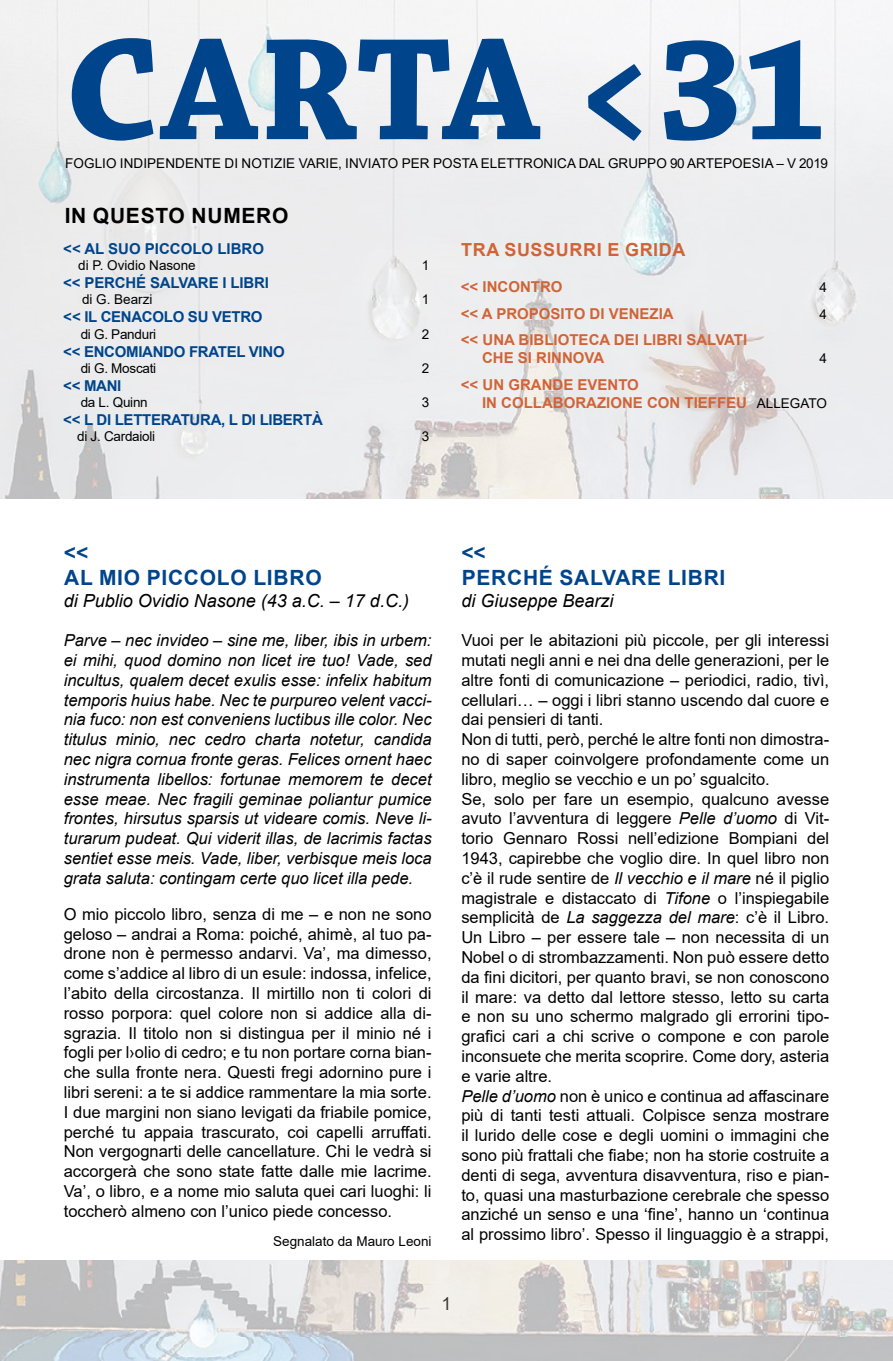
<style>
.page{position:relative;width:893px;height:1361px;background:#fff}
.page>*{position:absolute;margin:0;border:0;box-sizing:border-box;transform-origin:0 0}
.t1{font:700 153px "Chaparral Pro";color:#00458b}
.t2{font:700 21px/25.2px "Arial";letter-spacing:.035em;color:#00458b}
.t3{font:700 21px "Arial";letter-spacing:.035em;color:#000}
.t4{font:italic 18px "Arial";color:#000}
.t5{font:700 18px "Arial";letter-spacing:.035em;color:#d06437}
.t6{font:18px "Arial";color:#000}
.t7{font:16.5px/19.8px "Arial";color:#000;text-align:justify}
.t8{font:italic 16.5px/19.8px "Arial";color:#000;text-align:justify}
.t9{font:700 15px/18px "Arial";color:#d06437}
.t10{font:700 15px "Arial";letter-spacing:-.02em;color:#00458b}
.t11{font:700 15px "Arial";color:#00458b}
.t12{font:13.5px "Arial";color:#000}
.t13{font:13.5px "Arial";letter-spacing:-.02em;color:#000}
.s1{font-weight:400;font-size:13.5px;color:#000}
.s2{font-style:normal}
.s3{font-style:italic}
</style>
<div class="page">
<img style="left:0;top:0;width:893px;height:498px">
<img style="left:0;top:1260px;width:893px;height:101px">
<h1 class="t1" style="left:65px;top:1px;width:764px">CARTA &lt;31</h1>
<p class="t12" style="left:65px;top:156px;width:764px">FOGLIO INDIPENDENTE DI NOTIZIE VARIE, INVIATO PER POSTA ELETTRONICA DAL GRUPPO 90 ARTEPOESIA – V 2019</p>
<p class="t3" style="left:65px;top:204px;width:225px">IN QUESTO NUMERO</p>
<p class="t11" style="left:63px;top:240px;width:202px">&lt;&lt; AL SUO PICCOLO LIBRO</p>
<p class="t12" style="left:78px;top:258px;width:119px">di P. Ovidio Nasone</p>
<p class="t12" style="left:422px;top:258px;width:9px">1</p>
<p class="t10" style="left:63px;top:274px;width:207px">&lt;&lt; PERCHÉ SALVARE I LIBRI</p>
<p class="t12" style="left:82px;top:292px;width:72px">di G. Bearzi</p>
<p class="t12" style="left:422px;top:292px;width:9px">1</p>
<p class="t10" style="left:63px;top:309px;width:201px">&lt;&lt; IL CENACOLO SU VETRO</p>
<p class="t13" style="left:81px;top:326px;width:77px">di G. Panduri</p>
<p class="t12" style="left:422px;top:326px;width:9px">2</p>
<p class="t10" style="left:63px;top:343px;width:223px">&lt;&lt; ENCOMIANDO FRATEL VINO</p>
<p class="t13" style="left:81px;top:360px;width:77px">di G. Moscati</p>
<p class="t12" style="left:422px;top:360px;width:9px">2</p>
<p class="t10" style="left:63px;top:377px;width:60px">&lt;&lt; MANI</p>
<p class="t12" style="left:81px;top:395px;width:69px">da L. Quinn</p>
<p class="t12" style="left:422px;top:395px;width:9px">3</p>
<p class="t10" style="left:63px;top:411px;width:261px">&lt;&lt; L DI LETTERATURA, L DI LIBERTÀ</p>
<p class="t13" style="left:77px;top:429px;width:79px">di J. Cardaioli</p>
<p class="t12" style="left:422px;top:429px;width:9px">3</p>
<p class="t5" style="left:461px;top:240px;width:226px">TRA SUSSURRI E GRIDA</p>
<p class="t9" style="left:461px;top:278px;width:103px">&lt;&lt; INCONTRO</p>
<p class="t12" style="left:819px;top:280px;width:9px">4</p>
<p class="t9" style="left:461px;top:304px;width:214px">&lt;&lt; A PROPOSITO DI VENEZIA</p>
<p class="t12" style="left:819px;top:306px;width:9px">4</p>
<p class="t9" style="left:482px;top:331px;width:267px;text-indent:-21px">&lt;&lt; UNA BIBLIOTECA DEI LIBRI SALVATI<br>CHE SI RINNOVA</p>
<p class="t12" style="left:819px;top:351px;width:9px">4</p>
<p class="t9" style="left:482px;top:375px;width:346px;text-indent:-21px">&lt;&lt; UN GRANDE EVENTO<br>IN COLLABORAZIONE CON TIEFFEU <span class="s1">ALLEGATO</span></p>
<p class="t2" style="left:64px;top:540px;width:259px">&lt;&lt;<br>AL MIO PICCOLO LIBRO</p>
<p class="t4" style="left:64px;top:590px;width:347px">di Publio Ovidio Nasone (43 a.C. <span class="s2">‒</span> 17 d.C.)</p>
<p class="t8" style="left:64px;top:630px;width:369px">Parve ‒ nec invideo ‒ sine me, liber, ibis in urbem: ei mihi, quod domino non licet ire tuo! Vade, sed incultus, qualem decet exulis esse: infelix habitum temporis huius habe. Nec te purpureo velent vacci&shy;nia fuco: non est conveniens luctibus ille color. Nec titulus minio, nec cedro charta notetur, candida nec nigra cornua fronte geras. Felices ornent haec instrumenta libellos: fortunae memorem te decet esse meae. Nec fragili geminae poliantur pumice frontes, hirsutus sparsis ut videare comis. Neve li&shy;turarum pudeat. Qui viderit illas, de lacrimis factas sentiet esse meis. Vade, liber, verbisque meis loca grata saluta: contingam certe quo licet illa pede.</p>
<p class="t7" style="left:64px;top:904px;width:369px">O mio piccolo libro, senza di me ‒ e non ne sono geloso ‒ andrai a Roma: poiché, ahimè, al tuo pa&shy;drone non è permesso andarvi. Va’, ma dimesso, come s’addice al libro di un esule: indossa, infelice, l’abito della circostanza. Il mirtillo non ti colori di rosso porpora: quel colore non si addice alla di&shy;sgrazia. Il titolo non si distingua per il minio né i fogli per l›olio di cedro; e tu non portare corna bian&shy;che sulla fronte nera. Questi fregi adornino pure i libri sereni: a te si addice rammentare la mia sorte.<br>I due margini non siano levigati da friabile pomice, perché tu appaia trascurato, coi capelli arruffati.<br>Non vergognarti delle cancellature. Chi le vedrà si accorgerà che sono state fatte dalle mie lacrime.<br>Va’, o libro, e a nome mio saluta quei cari luoghi: li toccherò almeno con l’unico piede concesso.</p>
<p class="t12" style="left:273px;top:1234px;width:160px">Segnalato da Mauro Leoni</p>
<p class="t2" style="left:461px;top:540px;width:266px">&lt;&lt;<br>PERCHÉ SALVARE LIBRI</p>
<p class="t4" style="left:461px;top:590px;width:154px">di Giuseppe Bearzi</p>
<p class="t7" style="left:461px;top:630px;width:369px;text-align:left">Vuoi per le abitazioni più piccole, per gli interessi mutati negli anni e nei dna delle generazioni, per le altre fonti di comunicazione ‒ periodici, radio, tivì, cellulari… ‒ oggi i libri stanno uscendo dal cuore e dai pensieri di tanti.<br>Non di tutti, però, perché le altre fonti non dimostra&shy;no di saper coinvolgere profondamente come un libro, meglio se vecchio e un po’ sgualcito.<br>Se, solo per fare un esempio, qualcuno avesse avuto l’avventura di leggere <span class="s3">Pelle d’uomo</span> di Vit&shy;torio Gennaro Rossi nell’edizione Bompiani del 1943, capirebbe che voglio dire. In quel libro non c’è il rude sentire de <span class="s3">Il vecchio e il mare</span> né il piglio magistrale e distaccato di <span class="s3">Tifone</span> o l’inspiegabile semplicità de <span class="s3">La saggezza del mare</span>: c’è il Libro.<br>Un Libro ‒ per essere tale ‒ non necessita di un Nobel o di strombazzamenti. Non può essere detto da fini dicitori, per quanto bravi, se non conoscono il mare: va detto dal lettore stesso, letto su carta e non su uno schermo malgrado gli errorini tipo&shy;grafici cari a chi scrive o compone e con parole inconsuete che merita scoprire. Come dory, asteria e varie altre.<br><span class="s3">Pelle d’uomo</span> non è unico e continua ad affascinare più di tanti testi attuali. Colpisce senza mostrare il lurido delle cose e degli uomini o immagini che sono più frattali che fiabe; non ha storie costruite a denti di sega, avventura disavventura, riso e pian&shy;to, quasi una masturbazione cerebrale che spesso anziché un senso e una ‘fine’, hanno un ‘continua al prossimo libro’. Spesso il linguaggio è a strappi,</p>
<p class="t6" style="left:441px;top:1294px;width:12px">1</p>
</div>
